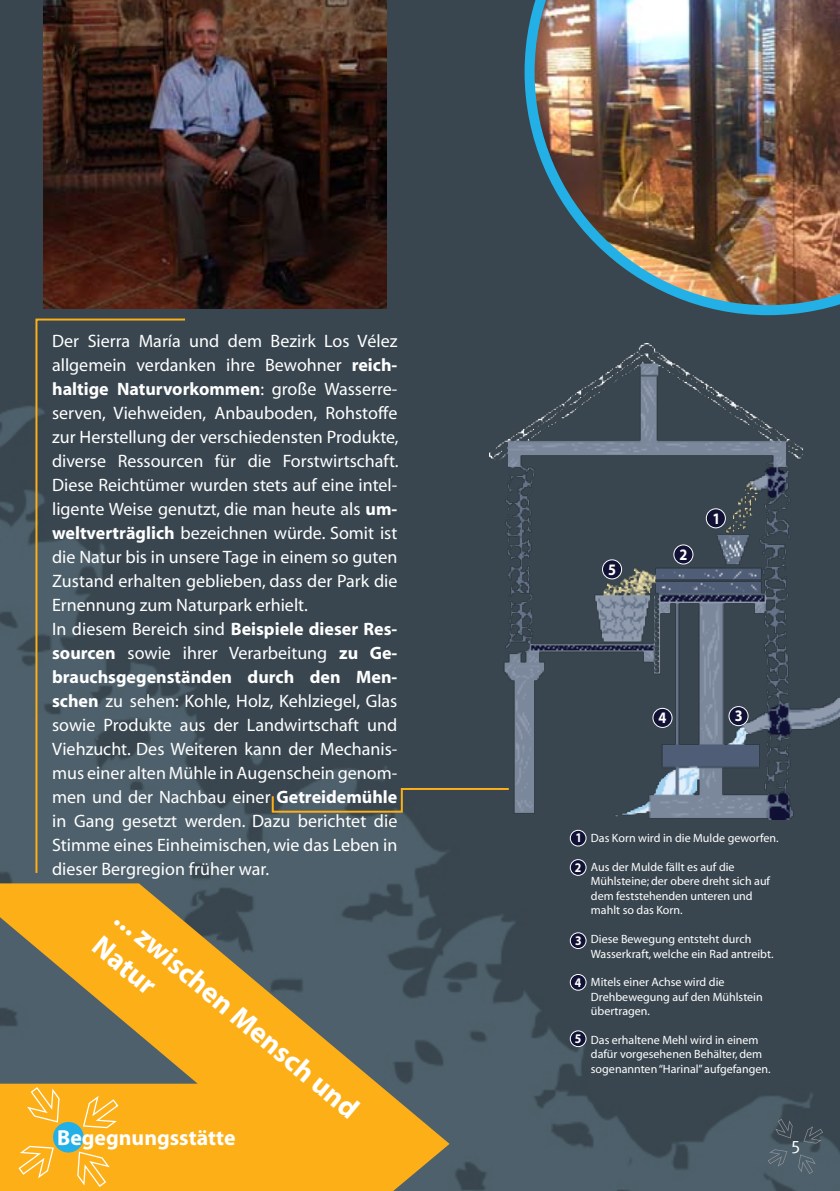
<style>
.page{position:relative;width:840px;height:1191px;background:#fff}
.page>*{position:absolute;margin:0;border:0;box-sizing:border-box;transform-origin:0 0}
.t1{font:700 29px/34.8px "Myriad";color:#fff}
.t2{font:700 21.8px "Myriad";color:#fff}
.t3{font:18px/24px "Myriad";color:#fff}
.t4{font:18px "Meta";color:#fff}
.t5{font:700 16px "Myriad";color:#fff;scale:.89 1}
.t6{font:700 13.2px "Myriad";color:#fff;scale:.89 1}
.t7{font:12px/14.4px "Myriad";color:#fff}
.s1{font-weight:700}
</style>
<div class="page">
<img style="left:0;top:0;width:839px;height:1191px">
<img style="left:524px;top:0;width:315px;height:315px">
<svg style="left:0;top:883px;width:449px;height:308px;background:#ae8a3a"></svg>
<svg style="left:18px;top:1145px;width:36px;height:33px"></svg>
<svg style="left:83px;top:1095px;width:35px;height:33px"></svg>
<svg style="left:77px;top:1151px;width:33px;height:36px"></svg>
<svg style="left:27px;top:1087px;width:33px;height:35px"></svg>
<div style="left:53px;top:1122px;width:31px;height:30px;background:#23b0e6;border-radius:50%"></div>
<img style="left:43px;top:0;width:343px;height:308px">
<svg style="left:34px;top:317px;width:153px;height:558px;background:#435159"></svg>
<svg style="left:270px;top:787px;width:219px;height:26px;background:#4f5651"></svg>
<img style="left:489px;top:343px;width:350px;height:476px">
<svg style="left:767px;top:1149px;width:20px;height:17px"></svg>
<svg style="left:803px;top:1126px;width:19px;height:17px"></svg>
<svg style="left:797px;top:1154px;width:18px;height:20px"></svg>
<svg style="left:774px;top:1119px;width:18px;height:19px"></svg>
<div style="left:602px;top:560px;width:19px;height:19px;background:#101135;border-radius:50%"></div>
<div style="left:601px;top:559px;width:20px;height:20px;border:1px solid #fff;border-radius:50%"></div>
<div style="left:570px;top:1030px;width:15px;height:16px;background:#101135;border-radius:50%"></div>
<div style="left:569px;top:1030px;width:17px;height:17px;border:1px solid #fff;border-radius:50%"></div>
<div style="left:706px;top:509px;width:19px;height:19px;background:#101135;border-radius:50%"></div>
<div style="left:705px;top:508px;width:20px;height:20px;border:1px solid #fff;border-radius:50%"></div>
<div style="left:570px;top:830px;width:15px;height:16px;background:#101135;border-radius:50%"></div>
<div style="left:569px;top:830px;width:17px;height:16px;border:1px solid #fff;border-radius:50%"></div>
<div style="left:673px;top:545px;width:19px;height:19px;background:#101135;border-radius:50%"></div>
<div style="left:673px;top:544px;width:20px;height:20px;border:1px solid #fff;border-radius:50%"></div>
<div style="left:570px;top:859px;width:15px;height:16px;background:#101135;border-radius:50%"></div>
<div style="left:569px;top:859px;width:17px;height:16px;border:1px solid #fff;border-radius:50%"></div>
<div style="left:728px;top:706px;width:19px;height:19px;background:#101135;border-radius:50%"></div>
<div style="left:728px;top:706px;width:20px;height:20px;border:1px solid #fff;border-radius:50%"></div>
<div style="left:570px;top:932px;width:15px;height:16px;background:#101135;border-radius:50%"></div>
<div style="left:569px;top:932px;width:17px;height:17px;border:1px solid #fff;border-radius:50%"></div>
<div style="left:652px;top:708px;width:19px;height:19px;background:#101135;border-radius:50%"></div>
<div style="left:652px;top:708px;width:20px;height:20px;border:1px solid #fff;border-radius:50%"></div>
<div style="left:570px;top:974px;width:15px;height:16px;background:#101135;border-radius:50%"></div>
<div style="left:569px;top:974px;width:17px;height:16px;border:1px solid #fff;border-radius:50%"></div>
<p class="t3" style="left:52px;top:329px;width:348px">Der Sierra María und dem Bezirk Los Vélez allgemein verdanken ihre Bewohner <span class="s1">reich&shy;haltige Naturvorkommen</span>: große Wasserre&shy;serven, Viehweiden, Anbauboden, Rohstoffe zur Herstellung der verschiedensten Produkte, diverse Ressourcen für die Forstwirtschaft.<br>Diese Reichtümer wurden stets auf eine intel&shy;ligente Weise genutzt, die man heute als <span class="s1">um&shy;weltverträglich</span> bezeichnen würde. Somit ist die Natur bis in unsere Tage in einem so guten Zustand erhalten geblieben, dass der Park die Ernennung zum Naturpark erhielt.<br>In diesem Bereich sind <span class="s1">Beispiele dieser Res&shy;sourcen</span> sowie ihrer Verarbeitung <span class="s1">zu Ge&shy;brauchsgegenständen durch den Men&shy;schen</span> zu sehen: Kohle, Holz, Kehlziegel, Glas sowie Produkte aus der Landwirtschaft und Viehzucht. Des Weiteren kann der Mechanis&shy;mus einer alten Mühle in Augenschein genom&shy;men und der Nachbau einer <span class="s1">Getreidemühle </span>in Gang gesetzt werden. Dazu berichtet die Stimme eines Einheimischen, wie das Leben in dieser Bergregion früher war.</p>
<h1 class="t1" style="left:129px;top:902px;width:309px;rotate:40deg">... zwischen Mensch und<br>Natur</h1>
<p class="t2" style="left:57px;top:1126px;width:180px">Begegnungsstätte</p>
<p class="t5" style="left:607px;top:561px;width:10px">5</p>
<p class="t5" style="left:679px;top:546px;width:10px">2</p>
<p class="t5" style="left:712px;top:510px;width:10px">1</p>
<p class="t5" style="left:658px;top:709px;width:10px">4</p>
<p class="t5" style="left:734px;top:707px;width:10px">3</p>
<p class="t6" style="left:575px;top:831px;width:9px">1</p>
<p class="t6" style="left:574px;top:860px;width:9px">2</p>
<p class="t6" style="left:574px;top:933px;width:9px">3</p>
<p class="t6" style="left:574px;top:975px;width:9px">4</p>
<p class="t6" style="left:574px;top:1032px;width:9px">5</p>
<p class="t7" style="left:590px;top:831px;width:189px">Das Korn wird in die Mulde geworfen.</p>
<p class="t7" style="left:590px;top:860px;width:181px">Aus der Mulde fällt es auf die<br>Mühlsteine; der obere dreht sich auf dem feststehenden unteren und mahlt so das Korn.</p>
<p class="t7" style="left:590px;top:932px;width:184px">Diese Bewegung entsteht durch<br>Wasserkraft, welche ein Rad antreibt.</p>
<p class="t7" style="left:590px;top:975px;width:173px">Mitels einer Achse wird die<br>Drehbewegung auf den Mühlstein übertragen.</p>
<p class="t7" style="left:590px;top:1033px;width:181px">Das erhaltene Mehl wird in einem dafür vorgesehenen Behälter, dem sogenannten “Harinal” aufgefangen.</p>
<p class="t4" style="left:790px;top:1133px;width:11px">5</p>
</div>
